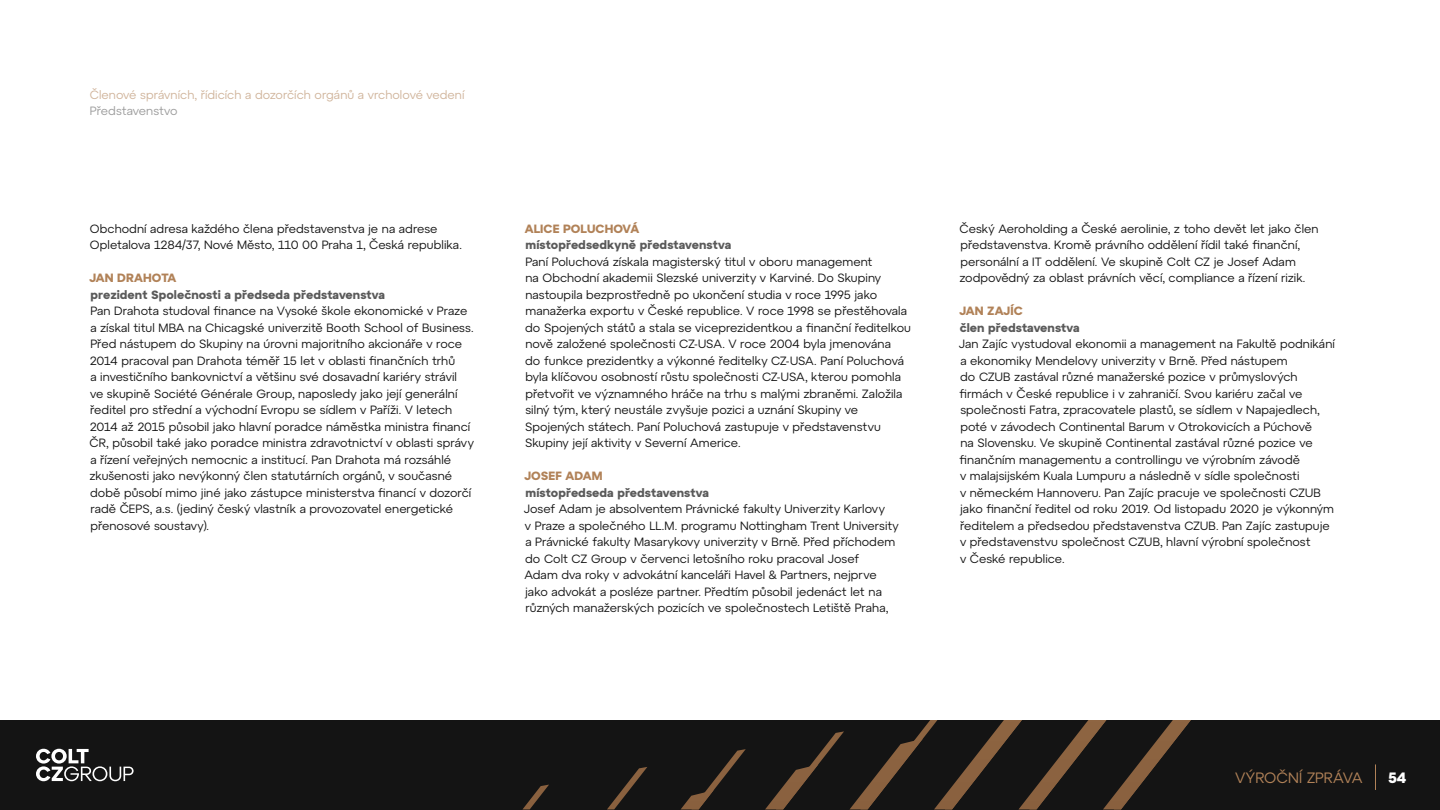
<style>
.page{position:relative;width:1440px;height:810px;background:#fff}
.page>*{position:absolute;margin:0;border:0;box-sizing:border-box;transform-origin:0 0}
.t1{font:15px "Atyp Colt CZ";color:#b18258}
.t2{font:700 15px "Atyp Colt CZ";color:#fff}
.t3{font:12px/16.5px "Atyp Colt CZ";color:#141414}
.t4{font:700 12px "Atyp Colt CZ";letter-spacing:.005em;color:#5a5a5a}
.t5{font:12px "Atyp Colt CZ";color:#d0b49b}
.t6{font:700 12px "Atyp Colt CZ";letter-spacing:.005em;color:#b18258}
.t7{font:12px "Atyp Colt CZ";color:#9c9c9c}
</style>
<div class="page">
<div style="left:0;top:720px;width:1440px;height:90px;background:#141414"></div>
<svg style="left:523px;top:785px;width:26px;height:24px"></svg>
<svg style="left:607px;top:767px;width:40px;height:42px"></svg>
<svg style="left:681px;top:749px;width:65px;height:60px"></svg>
<svg style="left:765px;top:731px;width:79px;height:78px"></svg>
<svg style="left:850px;top:720px;width:341px;height:89px"></svg>
<svg style="left:1375px;top:764px;width:1px;height:26px"></svg>
<svg style="left:36px;top:749px;width:98px;height:32px"></svg>
<p class="t5" style="left:90px;top:86px;width:376px">Členové správních, řídicích a dozorčích orgánů a vrcholové vedení</p>
<p class="t7" style="left:90px;top:102px;width:89px">Představenstvo</p>
<p class="t3" style="left:90px;top:219px;width:373px">Obchodní adresa každého člena představenstva je na adrese<br>Opletalova 1284/37, Nové Město, 110 00 Praha 1, Česká republika.</p>
<p class="t6" style="left:89px;top:268px;width:89px">JAN DRAHOTA</p>
<p class="t4" style="left:91px;top:285px;width:296px">prezident Společnosti a předseda představenstva</p>
<p class="t3" style="left:89px;top:302px;width:386px">Pan Drahota studoval finance na Vysoké škole ekonomické v Praze a získal titul MBA na Chicagské univerzitě Booth School of Business.<br>Před nástupem do Skupiny na úrovni majoritního akcionáře v roce 2014 pracoval pan Drahota téměř 15 let v oblasti finančních trhů<br>a investičního bankovnictví a většinu své dosavadní kariéry strávil<br>ve skupině Société Générale Group, naposledy jako její generální ředitel pro střední a východní Evropu se sídlem v Paříži. V letech 2014 až 2015 působil jako hlavní poradce náměstka ministra financí ČR, působil také jako poradce ministra zdravotnictví v oblasti správy a řízení veřejných nemocnic a institucí. Pan Drahota má rozsáhlé zkušenosti jako nevýkonný člen statutárních orgánů, v současné době působí mimo jiné jako zástupce ministerstva financí v dozorčí radě ČEPS, a.s. (jediný český vlastník a provozovatel energetické přenosové soustavy).</p>
<p class="t6" style="left:525px;top:219px;width:116px">ALICE POLUCHOVÁ</p>
<p class="t4" style="left:526px;top:235px;width:207px">místopředsedkyně představenstva</p>
<p class="t3" style="left:525px;top:252px;width:387px">Paní Poluchová získala magisterský titul v oboru management<br>na Obchodní akademii Slezské univerzity v Karviné. Do Skupiny nastoupila bezprostředně po ukončení studia v roce 1995 jako manažerka exportu v České republice. V roce 1998 se přestěhovala do Spojených států a stala se viceprezidentkou a finanční ředitelkou nově založené společnosti CZ‑USA. V roce 2004 byla jmenována<br>do funkce prezidentky a výkonné ředitelky CZ‑USA. Paní Poluchová byla klíčovou osobností růstu společnosti CZ‑USA, kterou pomohla přetvořit ve významného hráče na trhu s malými zbraněmi. Založila silný tým, který neustále zvyšuje pozici a uznání Skupiny ve Spojených státech. Paní Poluchová zastupuje v představenstvu Skupiny její aktivity v Severní Americe.</p>
<p class="t6" style="left:524px;top:466px;width:80px">JOSEF ADAM</p>
<p class="t4" style="left:526px;top:483px;width:185px">místopředseda představenstva</p>
<p class="t3" style="left:524px;top:500px;width:376px">Josef Adam je absolventem Právnické fakulty Univerzity Karlovy<br>v Praze a společného LL.M. programu Nottingham Trent University a Právnické fakulty Masarykovy univerzity v Brně. Před příchodem do Colt CZ Group v červenci letošního roku pracoval Josef<br>Adam dva roky v advokátní kanceláři Havel &amp; Partners, nejprve jako advokát a posléze partner. Předtím působil jedenáct let na různých manažerských pozicích ve společnostech Letiště Praha,</p>
<p class="t3" style="left:959px;top:219px;width:361px">Český Aeroholding a České aerolinie, z toho devět let jako člen představenstva. Kromě právního oddělení řídil také finanční, personální a IT oddělení. Ve skupině Colt CZ je Josef Adam zodpovědný za oblast právních věcí, compliance a řízení rizik.</p>
<p class="t6" style="left:959px;top:301px;width:65px">JAN ZAJÍC</p>
<p class="t4" style="left:960px;top:318px;width:122px">člen představenstva</p>
<p class="t3" style="left:959px;top:335px;width:378px">Jan Zajíc vystudoval ekonomii a management na Fakultě podnikání a ekonomiky Mendelovy univerzity v Brně. Před nástupem<br>do CZUB zastával různé manažerské pozice v průmyslových firmách v České republice i v zahraničí. Svou kariéru začal ve společnosti Fatra, zpracovatele plastů, se sídlem v Napajedlech, poté v závodech Continental Barum v Otrokovicích a Púchově<br>na Slovensku. Ve skupině Continental zastával různé pozice ve finančním managementu a controllingu ve výrobním závodě<br>v malajsijském Kuala Lumpuru a následně v sídle společnosti<br>v německém Hannoveru. Pan Zajíc pracuje ve společnosti CZUB jako finanční ředitel od roku 2019. Od listopadu 2020 je výkonným ředitelem a předsedou představenstva CZUB. Pan Zajíc zastupuje v představenstvu společnost CZUB, hlavní výrobní společnost<br>v České republice.</p>
<p class="t1" style="left:1235px;top:766px;width:129px">VÝROČNÍ ZPRÁVA</p>
<p class="t2" style="left:1388px;top:766px;width:19px">54</p>
</div>
